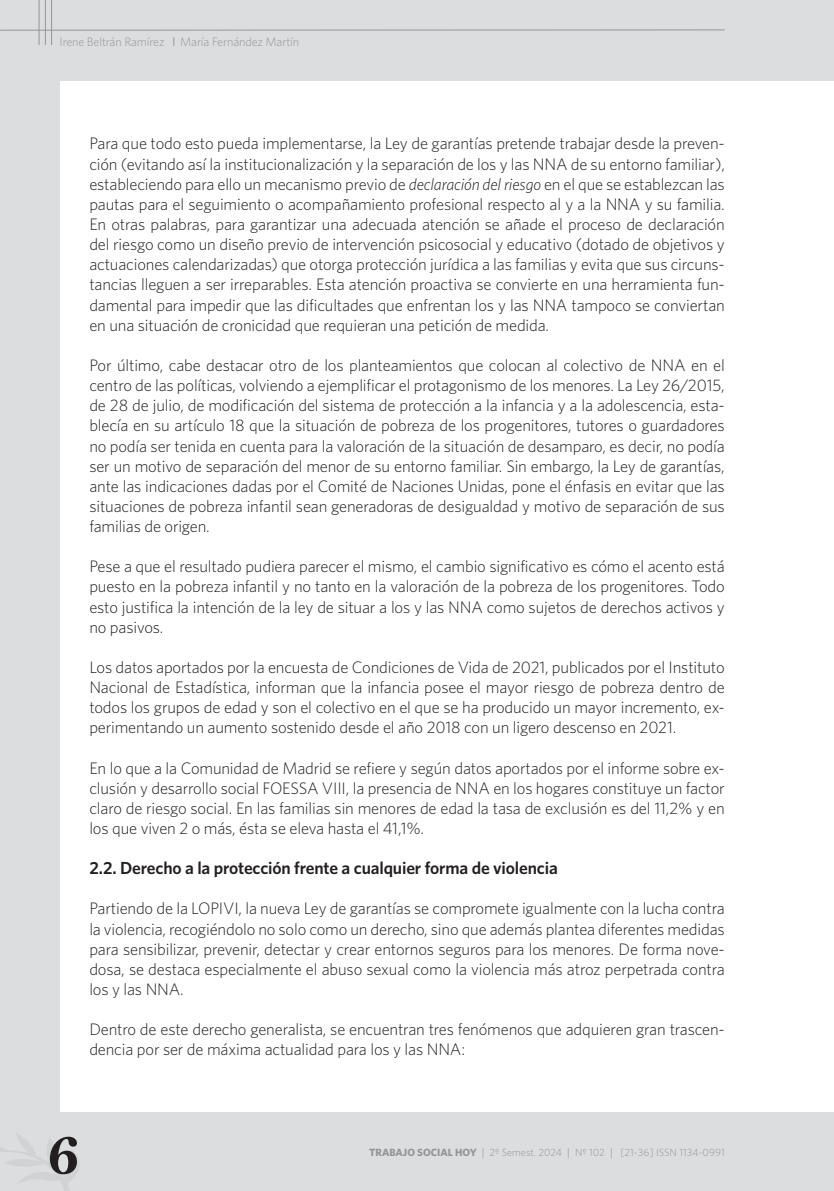
<style>
.page{position:relative;width:834px;height:1191px;background:#fff}
.page>*{position:absolute;margin:0;border:0;box-sizing:border-box;transform-origin:0 0}
.t1{font:700 52.5px "Miller Text";color:#231f20}
.t2{font:600 17.5px "Whitney";letter-spacing:-.01em;color:#231f20}
.t3{font:300 16.62px/20.1px "Whitney";letter-spacing:-.01em;color:#231f20;text-align:justify}
.t4{font:300 12.25px "Whitney";letter-spacing:-.01em;color:#939598}
.t5{font:300 10.5px "Whitney";color:#939598}
.s1{font-style:italic}
.s2{font-weight:700}
.s3{font-family:"Miller Text";font-weight:400}
</style>
<div class="page">
<div style="left:0;top:0;width:833px;height:1191px;background:#dcdddf"></div>
<div style="left:60px;top:81px;width:773px;height:1030px;background:#fff"></div>
<svg style="left:0;top:1134px;width:79px;height:57px"></svg>
<hr style="left:39px;top:0;width:1px;height:45px;background:#939598">
<hr style="left:0;top:30px;width:724px;height:1px;background:#939598">
<hr style="left:45px;top:0;width:1px;height:45px;background:#939598">
<hr style="left:51px;top:0;width:1px;height:45px;background:#939598">
<p class="t4" style="left:60px;top:34px;width:106px">Irene Beltrán Ramírez</p>
<p class="t4" style="left:180px;top:34px;width:121px">María Fernández Martín</p>
<p class="t3" style="left:89px;top:133px;width:637px">Para que todo esto pueda implementarse, la Ley de garantías pretende trabajar desde la preven&shy;ción (evitando así la institucionalización y la separación de los y las NNA de su entorno familiar), estableciendo para ello un mecanismo previo de <span class="s1">declaración del riesgo</span> en el que se establezcan las pautas para el seguimiento o acompañamiento profesional respecto al y a la NNA y su familia.<br>En otras palabras, para garantizar una adecuada atención se añade el proceso de declaración del riesgo como un diseño previo de intervención psicosocial y educativo (dotado de objetivos y actuaciones calendarizadas) que otorga protección jurídica a las familias y evita que sus circuns&shy;tancias lleguen a ser irreparables. Esta atención proactiva se convierte en una herramienta fun&shy;damental para impedir que las dificultades que enfrentan los y las NNA tampoco se conviertan en una situación de cronicidad que requieran una petición de medida.</p>
<p class="t3" style="left:89px;top:354px;width:637px">Por último, cabe destacar otro de los planteamientos que colocan al colectivo de NNA en el centro de las políticas, volviendo a ejemplificar el protagonismo de los menores. La Ley 26/2015, de 28 de julio, de modificación del sistema de protección a la infancia y a la adolescencia, esta&shy;blecía en su artículo 18 que la situación de pobreza de los progenitores, tutores o guardadores no podía ser tenida en cuenta para la valoración de la situación de desamparo, es decir, no podía ser un motivo de separación del menor de su entorno familiar. Sin embargo, la Ley de garantías, ante las indicaciones dadas por el Comité de Naciones Unidas, pone el énfasis en evitar que las situaciones de pobreza infantil sean generadoras de desigualdad y motivo de separación de sus familias de origen.</p>
<p class="t3" style="left:89px;top:556px;width:637px">Pese a que el resultado pudiera parecer el mismo, el cambio significativo es cómo el acento está puesto en la pobreza infantil y no tanto en la valoración de la pobreza de los progenitores. Todo esto justifica la intención de la ley de situar a los y las NNA como sujetos de derechos activos y no pasivos.</p>
<p class="t3" style="left:89px;top:656px;width:637px">Los datos aportados por la encuesta de Condiciones de Vida de 2021, publicados por el Instituto Nacional de Estadística, informan que la infancia posee el mayor riesgo de pobreza dentro de todos los grupos de edad y son el colectivo en el que se ha producido un mayor incremento, ex&shy;perimentando un aumento sostenido desde el año 2018 con un ligero descenso en 2021.</p>
<p class="t3" style="left:89px;top:757px;width:636px">En lo que a la Comunidad de Madrid se refiere y según datos aportados por el informe sobre ex&shy;clusión y desarrollo social FOESSA VIII, la presencia de NNA en los hogares constituye un factor claro de riesgo social. En las familias sin menores de edad la tasa de exclusión es del 11,2% y en los que viven 2 o más, ésta se eleva hasta el 41,1%.</p>
<p class="t2" style="left:89px;top:856px;width:470px">2.2. Derecho a la protección frente a cualquier forma de violencia</p>
<p class="t3" style="left:89px;top:898px;width:636px">Partiendo de la LOPIVI, la nueva Ley de garantías se compromete igualmente con la lucha contra la violencia, recogiéndolo no solo como un derecho, sino que además plantea diferentes medidas para sensibilizar, prevenir, detectar y crear entornos seguros para los menores. De forma nove&shy;dosa, se destaca especialmente el abuso sexual como la violencia más atroz perpetrada contra los y las NNA.</p>
<p class="t3" style="left:89px;top:1019px;width:637px">Dentro de este derecho generalista, se encuentran tres fenómenos que adquieren gran trascen&shy;dencia por ser de máxima actualidad para los y las NNA:</p>
<h1 class="t1" style="left:47px;top:1124px;width:34px">6</h1>
<p class="t5" style="left:369px;top:1145px;width:357px"><span class="s2">TRABAJO SOCIAL HOY</span> <span class="s3">|</span> 2º Semest. 2024 <span class="s3">|</span> Nº 102 <span class="s3">|</span> [21-36] ISSN 1134-0991</p>
</div>
